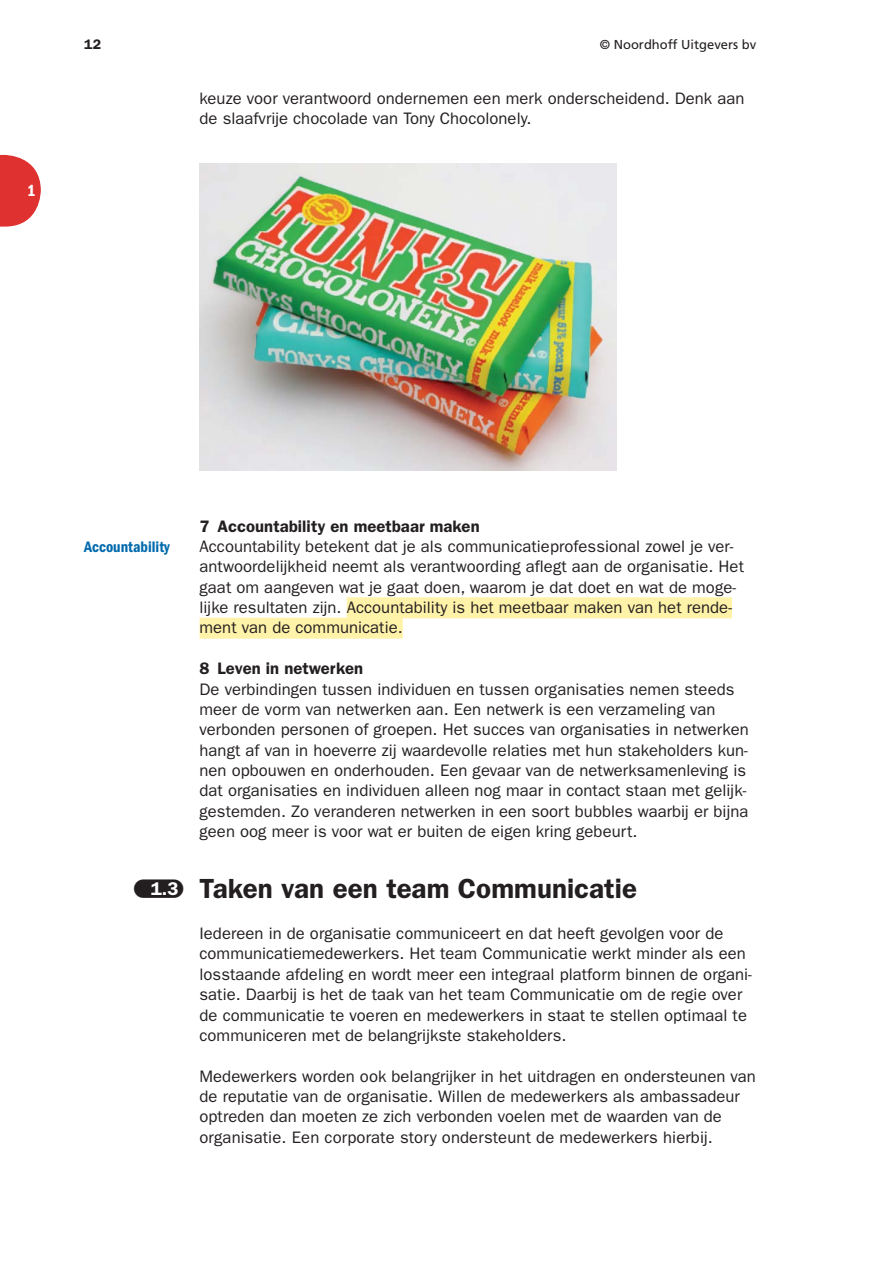
<style>
.page{position:relative;width:893px;height:1263px;background:#fff}
.page>*{position:absolute;margin:0;border:0;box-sizing:border-box;transform-origin:0 0}
.t1{font:600 27.75px "ITC Franklin Gothic Std";color:#231f20}
.t2{font:16.65px/20.4px "ITC Franklin Gothic Std";letter-spacing:.005em;color:#231f20}
.t3{font:600 16.65px "ITC Franklin Gothic Std";letter-spacing:.005em;color:#231f20}
.t4{font:16.65px "ITC Franklin Gothic Std Dm Cd";color:#fff}
.t5{font:15.75px "ITC Franklin Gothic Std Dm Cd";color:#006aad}
.t6{font:600 13.95px "ITC Franklin Gothic Std";color:#231f20}
.t7{font:12.9px "Frutiger LT Std";color:#231f20}
.s1{font-family:"Franklin Gothic Demi Met Pil";font-weight:400;font-size:18.45px}
.s2{font-size:18.45px;color:#fff}
</style>
<div class="page">
<svg style="left:0;top:155px;width:41px;height:72px"></svg>
<div style="left:347px;top:597px;width:385px;height:21px;background:#fff2a9"></div>
<div style="left:200px;top:618px;width:203px;height:21px;background:#fff2a9"></div>
<img style="left:200px;top:164px;width:417px;height:306px">
<p class="t4" style="left:27px;top:184px;width:10px">1</p>
<p class="t6" style="left:84px;top:39px;width:19px">12</p>
<p class="t7" style="left:600px;top:39px;width:158px">© Noordhoff Uitgevers bv</p>
<p class="t2" style="left:200px;top:89px;width:546px">keuze voor verantwoord ondernemen een merk onderscheidend. Denk aan de slaafvrije chocolade van Tony Chocolonely.</p>
<p class="t3" style="left:200px;top:520px;width:282px">7 Accountability en meetbaar maken</p>
<p class="t2" style="left:200px;top:537px;width:546px">Accountability betekent dat je als communicatieprofessional zowel je ver&shy;antwoordelijkheid neemt als verantwoording aflegt aan de organisatie. Het gaat om aangeven wat je gaat doen, waarom je dat doet en wat de moge&shy;lijke resultaten zijn. Accountability is het meetbaar maken van het rende&shy;ment van de communicatie.</p>
<p class="t3" style="left:200px;top:662px;width:165px">8 Leven in netwerken</p>
<p class="t2" style="left:200px;top:680px;width:551px">De verbindingen tussen individuen en tussen organisaties nemen steeds meer de vorm van netwerken aan. Een netwerk is een verzameling van verbonden personen of groepen. Het succes van organisaties in netwerken hangt af van in hoeverre zij waardevolle relaties met hun stakeholders kun&shy;nen opbouwen en onderhouden. Een gevaar van de netwerksamenleving is dat organisaties en individuen alleen nog maar in contact staan met gelijk&shy;gestemden. Zo veranderen netwerken in een soort bubbles waarbij er bijna geen oog meer is voor wat er buiten de eigen kring gebeurt.</p>
<h1 class="t1" style="left:134px;top:878px;width:504px"><span class="s1">§</span><span class="s2">1.3</span> Taken van een team Communicatie</h1>
<p class="t2" style="left:200px;top:924px;width:554px">Iedereen in de organisatie communiceert en dat heeft gevolgen voor de communicatiemedewerkers. Het team Communicatie werkt minder als een losstaande afdeling en wordt meer een integraal platform binnen de organi&shy;satie. Daarbij is het de taak van het team Communicatie om de regie over de communicatie te voeren en medewerkers in staat te stellen optimaal te communiceren met de belangrijkste stakeholders.</p>
<p class="t2" style="left:200px;top:1067px;width:558px">Medewerkers worden ook belangrijker in het uitdragen en ondersteunen van de reputatie van de organisatie. Willen de medewerkers als ambassadeur optreden dan moeten ze zich verbonden voelen met de waarden van de organisatie. Een corporate story ondersteunt de medewerkers hierbij.</p>
<p class="t5" style="left:84px;top:541px;width:87px">Accountability</p>
</div>
